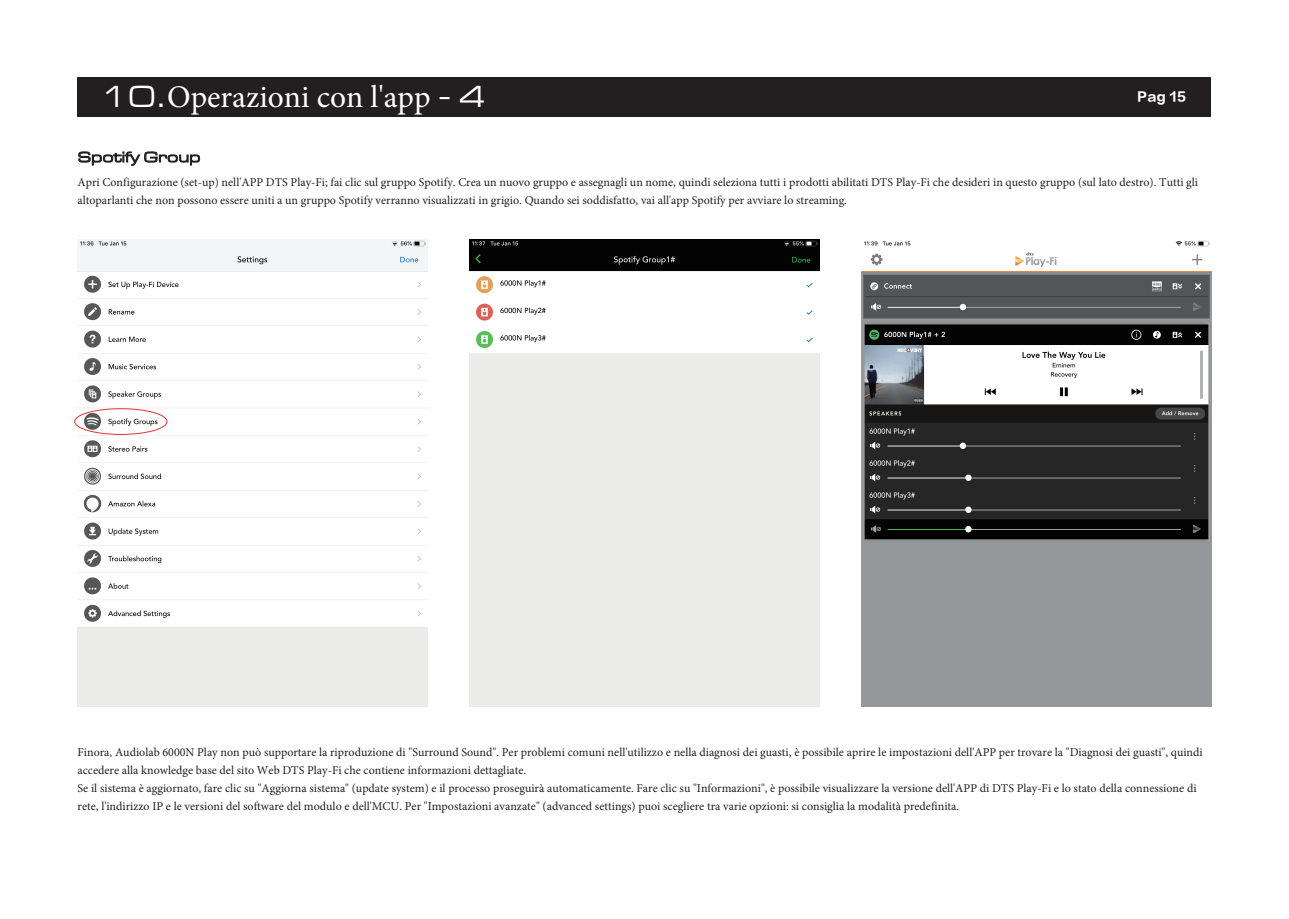
<style>
.page{position:relative;width:1289px;height:919px;background:#fff}
.page>*{position:absolute;margin:0;border:0;box-sizing:border-box;transform-origin:0 0}
.t1{font:31.5px "Minion Pro";color:#fff}
.t2{font:15px "Eurostile Extended Roman DTC";color:#231f20}
.t3{font:12.75px "FZLTDHK GBK1 0";color:#fff}
.t4{font:12px/18px "Minion Pro";color:#231f20}
.s1{font-family:"Eurostile Extended Roman DTC"}
</style>
<div class="page">
<div style="left:78px;top:77px;width:1133px;height:40px;background:#231f20"></div>
<svg style="left:78px;top:151px;width:122px;height:15px"></svg>
<img style="left:78px;top:239px;width:349px;height:467px">
<img style="left:469px;top:239px;width:350px;height:467px">
<img style="left:861px;top:240px;width:350px;height:466px">
<div style="left:74px;top:408px;width:93px;height:27px;border:1px solid #de3435;border-radius:50%"></div>
<h1 class="t1" style="left:102px;top:75px;width:384px"><span class="s1">10.</span>Operazioni con l'app <span class="s1">- 4</span></h1>
<p class="t3" style="left:1137px;top:89px;width:51px">Pag 15</p>
<p class="t2" style="left:78px;top:149px;width:124px">Spotify Group</p>
<p class="t4" style="left:78px;top:173px;width:1122px">Apri Configurazione (set-up) nell'APP DTS Play-Fi; fai clic sul gruppo Spotify. Crea un nuovo gruppo e assegnagli un nome, quindi seleziona tutti i prodotti abilitati DTS Play-Fi che desideri in questo gruppo (sul lato destro). Tutti gli altoparlanti che non possono essere uniti a un gruppo Spotify verranno visualizzati in grigio. Quando sei soddisfatto, vai all'app Spotify per avviare lo streaming.</p>
<p class="t4" style="left:78px;top:743px;width:1126px">Finora, Audiolab 6000N Play non può supportare la riproduzione di "Surround Sound". Per problemi comuni nell'utilizzo e nella diagnosi dei guasti, è possibile aprire le impostazioni dell'APP per trovare la "Diagnosi dei guasti", quindi accedere alla knowledge base del sito Web DTS Play-Fi che contiene informazioni dettagliate.<br>Se il sistema è aggiornato, fare clic su "Aggiorna sistema" (update system) e il processo proseguirà automaticamente. Fare clic su "Informazioni", è possibile visualizzare la versione dell'APP di DTS Play-Fi e lo stato della connessione di rete, l'indirizzo IP e le versioni del software del modulo e dell'MCU. Per "Impostazioni avanzate" (advanced settings) puoi scegliere tra varie opzioni: si consiglia la modalità predefinita.</p>
</div>
